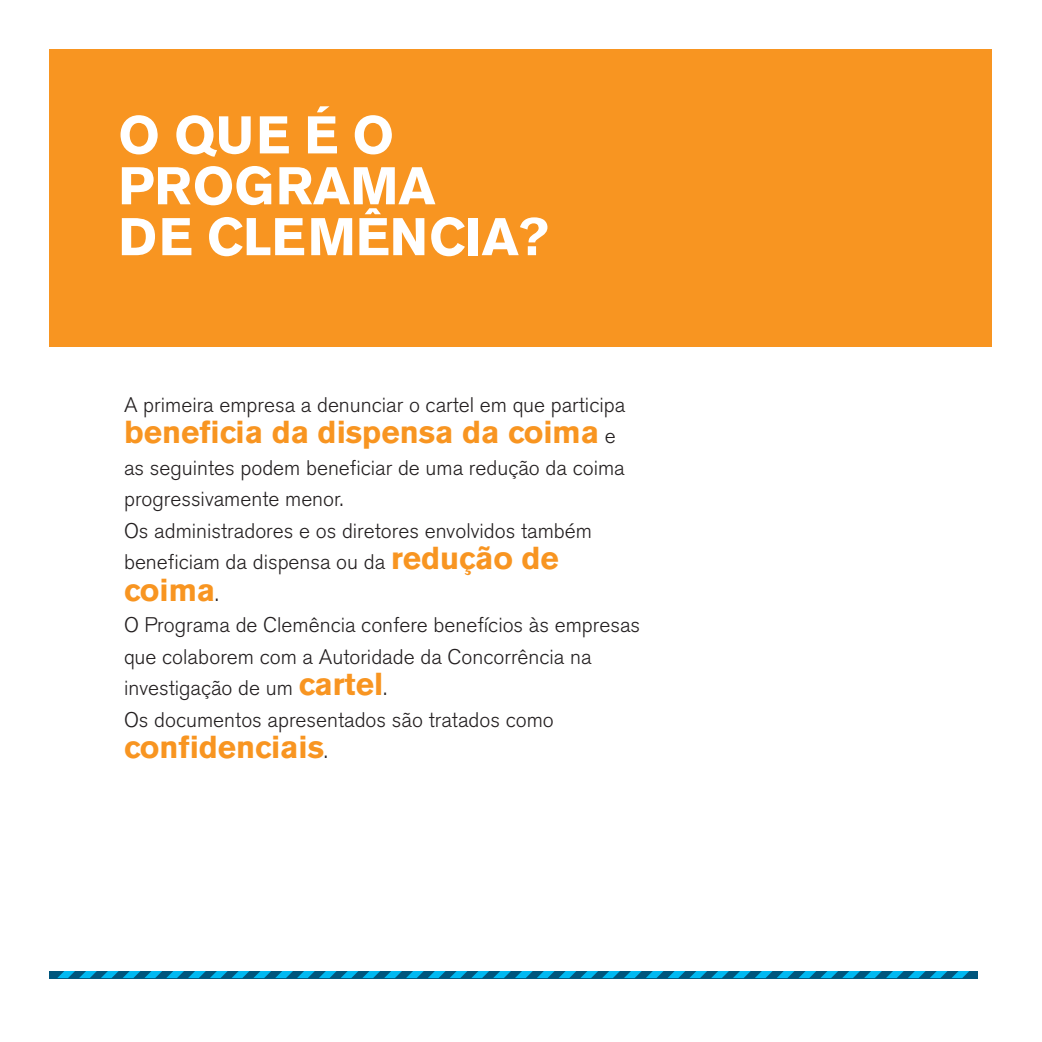
<style>
.page{position:relative;width:1042px;height:1042px;background:#fff}
.page>*{position:absolute;margin:0;border:0;box-sizing:border-box;transform-origin:0 0}
.t1{font:700 52.5px/50.9px "Akzidenz Grotesk BE";color:#fff}
.t2{font:700 31.5px "Akzidenz Grotesk BE";color:#f89521}
.t3{font:300 21px/31.5px "Akzidenz Grotesk BE";color:#231f20}
.s1{font-weight:300;font-size:21px;color:#231f20}
.s2{font-weight:700;font-size:31.5px;color:#f89521}
</style>
<div class="page">
<div style="left:50px;top:50px;width:942px;height:297px;background:#f89521"></div>
<svg style="left:57px;top:971px;width:912px;height:7px;background:#0086b6"></svg>
<h1 class="t1" style="left:118px;top:110px;width:432px">O QUE É O<br>PROGRAMA<br>DE CLEMÊNCIA?</h1>
<p class="t3" style="left:124px;top:389px;width:503px">A primeira empresa a denunciar o cartel em que participa</p>
<h2 class="t2" style="left:124px;top:414px;width:493px">beneficia da dispensa da coima <span class="s1">e</span></h2>
<p class="t3" style="left:124px;top:452px;width:502px">as seguintes podem beneficiar de uma redução da coima progressivamente menor.<br>Os administradores e os diretores envolvidos também beneficiam da dispensa ou da <span class="s2">redução de</span></p>
<h2 class="t2" style="left:124px;top:571px;width:96px">coima<span class="s1">.</span></h2>
<p class="t3" style="left:124px;top:610px;width:517px">O Programa de Clemência confere benefícios às empresas que colaborem com a Autoridade da Concorrência na investigação de um <span class="s2">cartel</span>.<br>Os documentos apresentados são tratados como</p>
<h2 class="t2" style="left:124px;top:729px;width:205px">confidenciais<span class="s1">.</span></h2>
</div>
